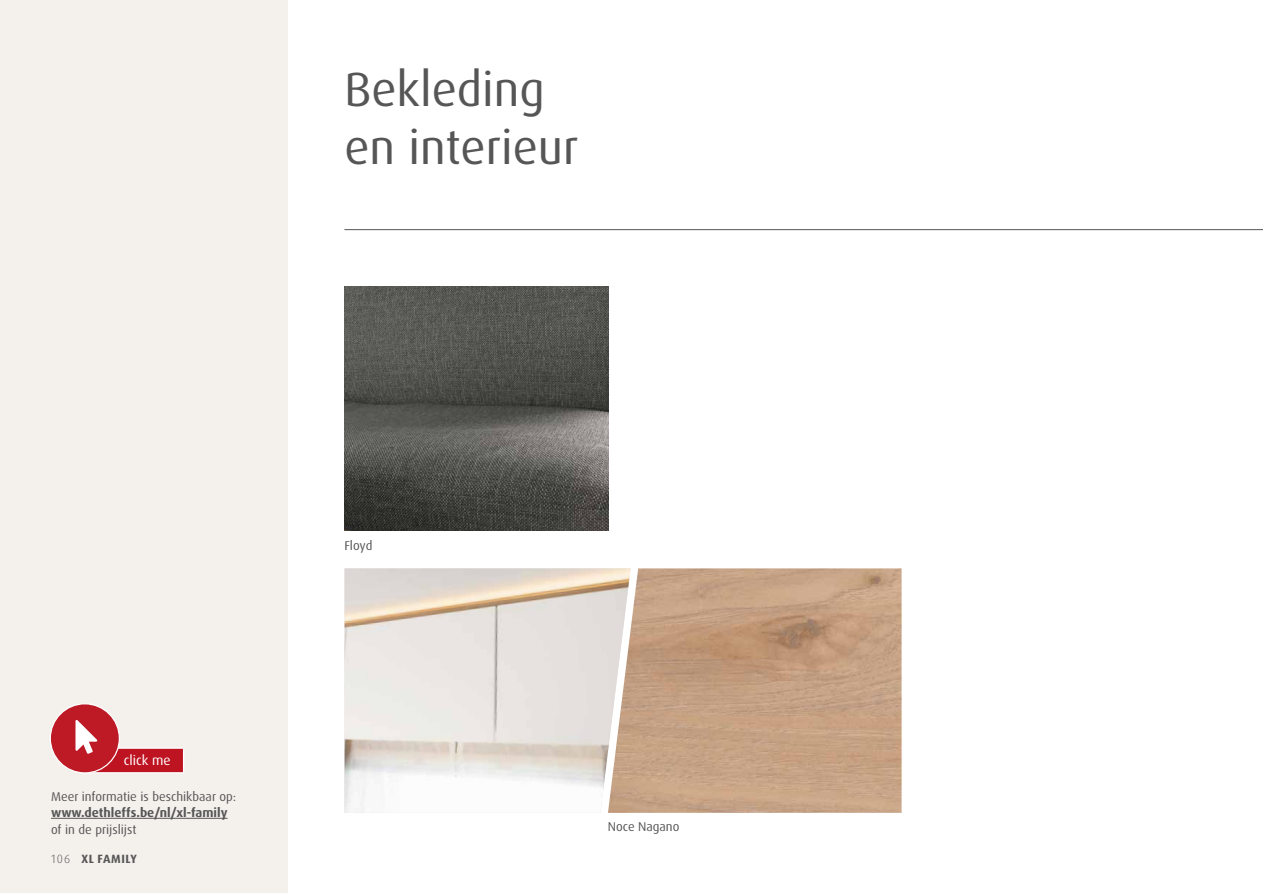
<style>
.page{position:relative;width:1263px;height:893px;background:#fff}
.page>*{position:absolute;margin:0;border:0;box-sizing:border-box;transform-origin:0 0}
.t1{font:48px/58.5px "Dax Pro";color:#575656}
.t2{font:13.65px "Dax OT";color:#fff}
.t3{font:12.75px "Dax OT";color:#575656}
.t4{font:700 12.75px "Dax OT";color:#565656}
.t5{font:12.75px "Dax OT";color:#565656}
.t6{font:700 12px "Dax Pro";letter-spacing:.04em;color:#565656}
.t7{font:300 12px "Dax OT";color:#565656}
</style>
<div class="page">
<div style="left:0;top:0;width:288px;height:893px;background:#f4f1ed"></div>
<img style="left:344px;top:568px;width:264px;height:245px">
<img style="left:608px;top:568px;width:294px;height:245px">
<img style="left:344px;top:287px;width:264px;height:243px">
<hr style="left:344px;top:229px;width:919px;height:1px;background:#565656">
<div style="left:50px;top:704px;width:69px;height:69px;background:#bd1a26;border-radius:50%"></div>
<svg style="left:75px;top:720px;width:109px;height:53px"></svg>
<hr style="left:51px;top:818px;width:177px;height:1px;background:#565656">
<h1 class="t1" style="left:344px;top:60px;width:236px">Bekleding en interieur</h1>
<p class="t2" style="left:124px;top:752px;width:48px">click me</p>
<p class="t3" style="left:51px;top:788px;width:187px">Meer informatie is beschikbaar op:</p>
<p class="t4" style="left:51px;top:804px;width:178px">www.dethleffs.be/nl/xl-family</p>
<p class="t3" style="left:51px;top:821px;width:87px">of in de prijslijst</p>
<p class="t7" style="left:51px;top:851px;width:21px">106</p>
<p class="t6" style="left:82px;top:851px;width:57px">XL FAMILY</p>
<p class="t5" style="left:344px;top:537px;width:30px">Floyd</p>
<p class="t5" style="left:608px;top:819px;width:73px">Noce Nagano</p>
</div>
